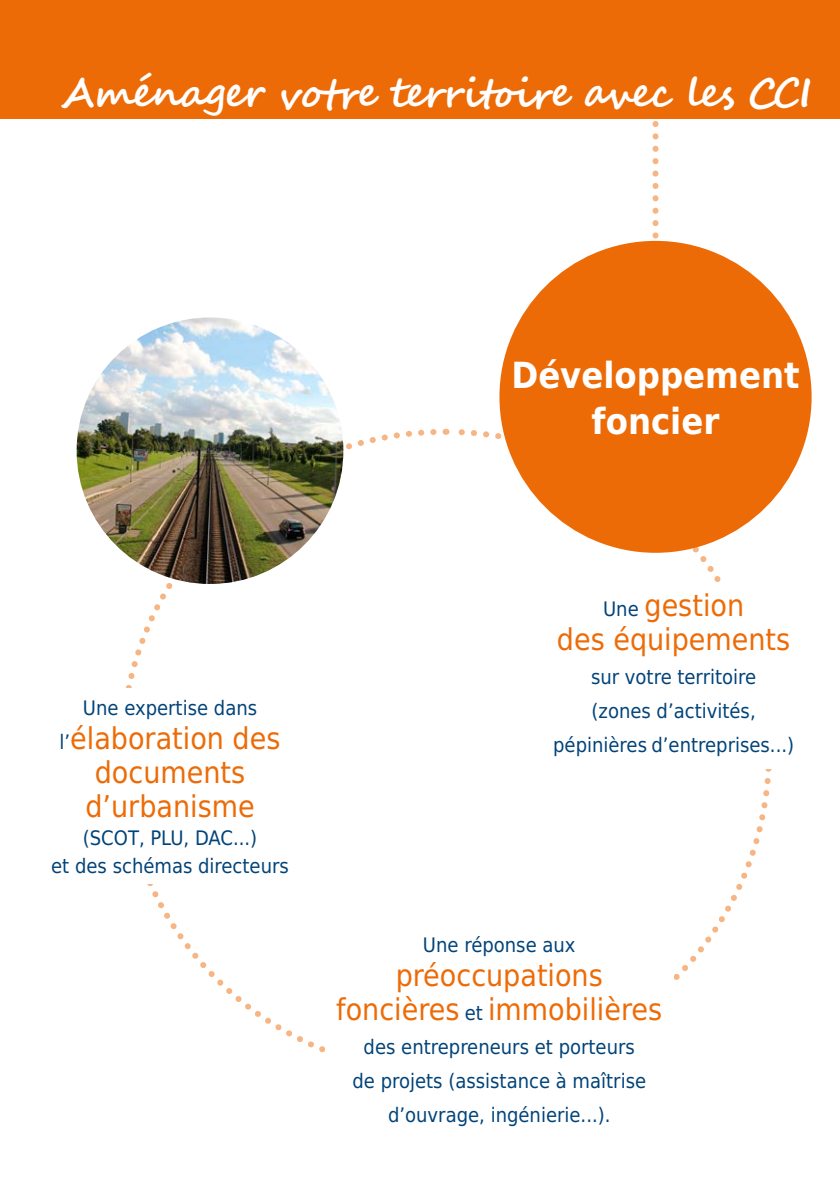
<style>
.page{position:relative;width:840px;height:1191px;background:#fff}
.page>*{position:absolute;margin:0;border:0;box-sizing:border-box;transform-origin:0 0}
.t1{font:700 40px "Segoe Script";letter-spacing:-.04em;color:#fff}
.t2{font:700 36px/46px "DejaVu Sans Condensed";color:#fff;text-align:center}
.t3{font:30px/34px "DejaVu Sans Condensed";color:#ed6b06;text-align:center}
.t4{font:20px/34px "DejaVu Sans Condensed";color:#004379;text-align:center}
.s1{font-size:20px;color:#004379}
</style>
<div class="page">
<svg style="left:652px;top:118px;width:6px;height:123px"></svg>
<div style="left:499px;top:241px;width:312px;height:312px;background:#ed6b06;border-radius:50%"></div>
<svg style="left:674px;top:769px;width:98px;height:211px"></svg>
<svg style="left:445px;top:426px;width:329px;height:156px"></svg>
<svg style="left:119px;top:429px;width:318px;height:259px"></svg>
<svg style="left:147px;top:884px;width:178px;height:169px"></svg>
<div style="left:0;top:0;width:839px;height:118px;background:#ed6b06"></div>
<img style="left:77px;top:317px;width:266px;height:267px;border-radius:133px">
<p class="t1" style="left:61px;top:60px;width:751px">Aménager votre territoire avec les CCI</p>
<p class="t2" style="left:511px;top:351px;width:289px">Développement foncier</p>
<p class="t4" style="left:83px;top:690px;width:176px">Une expertise dans</p>
<p class="t3" style="left:59px;top:720px;width:222px"><span class="s1">l’</span>élaboration des documents d’urbanisme</p>
<p class="t4" style="left:51px;top:823px;width:239px;line-height:28px">(SCOT, PLU, DAC...)<br>et des schémas directeurs</p>
<p class="t3" style="left:556px;top:587px;width:235px"><span class="s1">Une</span> gestion<br>des équipements</p>
<p class="t4" style="left:553px;top:659px;width:242px">sur votre territoire<br>(zones d’activités, pépinières d’entreprises...)</p>
<p class="t4" style="left:422px;top:928px;width:154px">Une réponse aux</p>
<p class="t3" style="left:336px;top:958px;width:327px">préoccupations foncières <span class="s1">et</span> immobilières</p>
<p class="t4" style="left:352px;top:1030px;width:295px">des entrepreneurs et porteurs de projets (assistance à maîtrise d’ouvrage, ingénierie...).</p>
</div>
